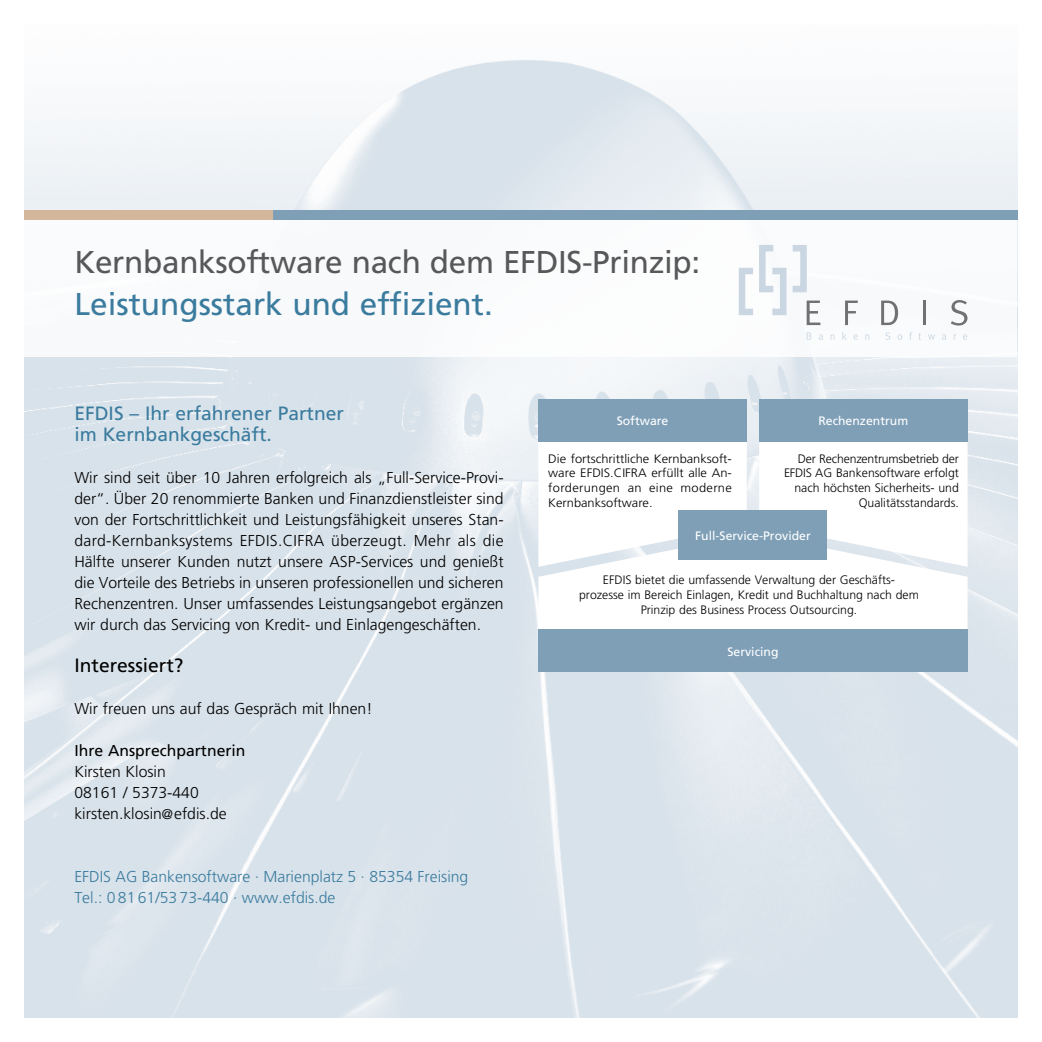
<style>
.page{position:relative;width:1042px;height:1042px;background:#fff}
.page>*{position:absolute;margin:0;border:0;box-sizing:border-box;transform-origin:0 0}
.t1{font:31.5px "Frutiger";letter-spacing:-.01em;color:#58585a}
.t2{font:31.5px "Frutiger";color:#3a7b9e}
.t3{font:19.25px/21px "Frutiger";color:#3a7b9e}
.t4{font:19.25px "Frutiger";color:#000}
.t5{font:300 15.75px/21px "Frutiger";color:#000;text-align:justify}
.t6{font:300 15.75px/21px "Frutiger";color:#3a7b9e}
.t7{font:15.75px "Frutiger";color:#000}
.t8{font:300 12.25px/14.7px "Frutiger";color:#000;text-align:right}
.t9{font:300 12.25px/14.7px "Frutiger";color:#000;text-align:justify;scale:1.05 1}
.t10{font:12.25px "Frutiger";color:#fff}
.s1{font-size:14px}
</style>
<div class="page">
<div style="left:0;top:0;width:1042px;height:1042px;background:linear-gradient(to right,#fff,#fff)"></div>
<img style="left:25px;top:25px;width:992px;height:992px">
<div style="left:25px;top:210px;width:992px;height:146px;background:#fff"></div>
<div style="left:25px;top:210px;width:863px;height:10px;background:#d4b79a"></div>
<div style="left:273px;top:210px;width:744px;height:10px;background:#7f9fb7"></div>
<svg style="left:806px;top:332px;width:5px;height:8px"></svg>
<svg style="left:819px;top:334px;width:4px;height:6px"></svg>
<svg style="left:830px;top:334px;width:4px;height:6px"></svg>
<svg style="left:842px;top:332px;width:5px;height:8px"></svg>
<svg style="left:853px;top:334px;width:4px;height:6px"></svg>
<svg style="left:865px;top:334px;width:4px;height:6px"></svg>
<svg style="left:885px;top:332px;width:5px;height:8px"></svg>
<svg style="left:897px;top:334px;width:5px;height:6px"></svg>
<svg style="left:909px;top:332px;width:3px;height:8px"></svg>
<svg style="left:928px;top:334px;width:7px;height:6px"></svg>
<svg style="left:942px;top:334px;width:4px;height:6px"></svg>
<svg style="left:953px;top:334px;width:3px;height:6px"></svg>
<svg style="left:963px;top:334px;width:4px;height:6px"></svg>
<svg style="left:845px;top:300px;width:13px;height:25px"></svg>
<svg style="left:881px;top:300px;width:17px;height:25px"></svg>
<hr style="left:923px;top:300px;width:3px;height:25px;background:#707172">
<svg style="left:951px;top:300px;width:16px;height:25px"></svg>
<svg style="left:738px;top:244px;width:82px;height:81px"></svg>
<svg style="left:538px;top:560px;width:429px;height:70px"></svg>
<svg style="left:538px;top:441px;width:209px;height:126px"></svg>
<svg style="left:759px;top:441px;width:208px;height:126px"></svg>
<div style="left:538px;top:630px;width:429px;height:42px;background:#7f9fb7"></div>
<div style="left:538px;top:399px;width:209px;height:42px;background:#7f9fb7"></div>
<div style="left:759px;top:399px;width:208px;height:42px;background:#7f9fb7"></div>
<div style="left:678px;top:511px;width:149px;height:49px;background:#7f9fb7"></div>
<h1 class="t1" style="left:74px;top:244px;width:627px">Kernbanksoftware nach dem EFDIS-Prinzip:</h1>
<h1 class="t2" style="left:74px;top:286px;width:420px">Leistungsstark und effizient.</h1>
<p class="t3" style="left:74px;top:403px;width:271px">EFDIS – Ihr erfahrener Partner im Kernbankgeschäft.</p>
<p class="t5" style="left:74px;top:467px;width:431px">Wir sind seit über 10 Jahren erfolgreich als „Full-Service-Provi&shy;der“. Über 20 renommierte Banken und Finanzdienstleister sind von der Fortschrittlichkeit und Leistungsfähigkeit unseres Stan&shy;dard-Kernbanksystems EFDIS.CIFRA überzeugt. Mehr als die Hälfte unserer Kunden nutzt unsere ASP-Services und genießt die Vorteile des Betriebs in unseren professionellen und sicheren Rechenzentren. Unser umfassendes Leistungsangebot ergänzen wir durch das Servicing von Kredit- und Einlagengeschäften.</p>
<p class="t4" style="left:74px;top:654px;width:111px">Interessiert?</p>
<p class="t5" style="left:74px;top:698px;width:300px">Wir freuen uns auf das Gespräch mit Ihnen!</p>
<p class="t7" style="left:74px;top:741px;width:173px">Ihre Ansprechpartnerin</p>
<p class="t5" style="left:74px;top:761px;width:154px;text-align:left">Kirsten Klosin<br>08161 / 5373-440 kirsten.klosin<span class="s1">@</span>efdis.de</p>
<p class="t6" style="left:74px;top:866px;width:395px">EFDIS AG Bankensoftware · Marienplatz 5 · 85354 Freising<br>Tel.: 0 81 61/53 73-440 · www.efdis.de</p>
<p class="t10" style="left:617px;top:413px;width:53px">Software</p>
<p class="t10" style="left:818px;top:413px;width:91px">Rechenzentrum</p>
<p class="t9" style="left:548px;top:451px;width:176px">Die fortschrittliche Kernbanksoft&shy;ware EFDIS.CIFRA erfüllt alle An&shy;forderungen an eine moderne Kernbanksoftware.</p>
<p class="t8" style="left:784px;top:451px;width:176px">Der Rechenzentrumsbetrieb der<br>EFDIS AG Bankensoftware erfolgt nach höchsten Sicherheits- und<br>Qualitätsstandards.</p>
<p class="t10" style="left:695px;top:529px;width:117px">Full-Service-Provider</p>
<p class="t8" style="left:579px;top:573px;width:341px;text-align:center">EFDIS bietet die umfassende Verwaltung der Geschäfts&shy;prozesse im Bereich Einlagen, Kredit und Buchhaltung nach dem<br>Prinzip des Business Process Outsourcing.</p>
<p class="t10" style="left:727px;top:644px;width:53px">Servicing</p>
</div>
